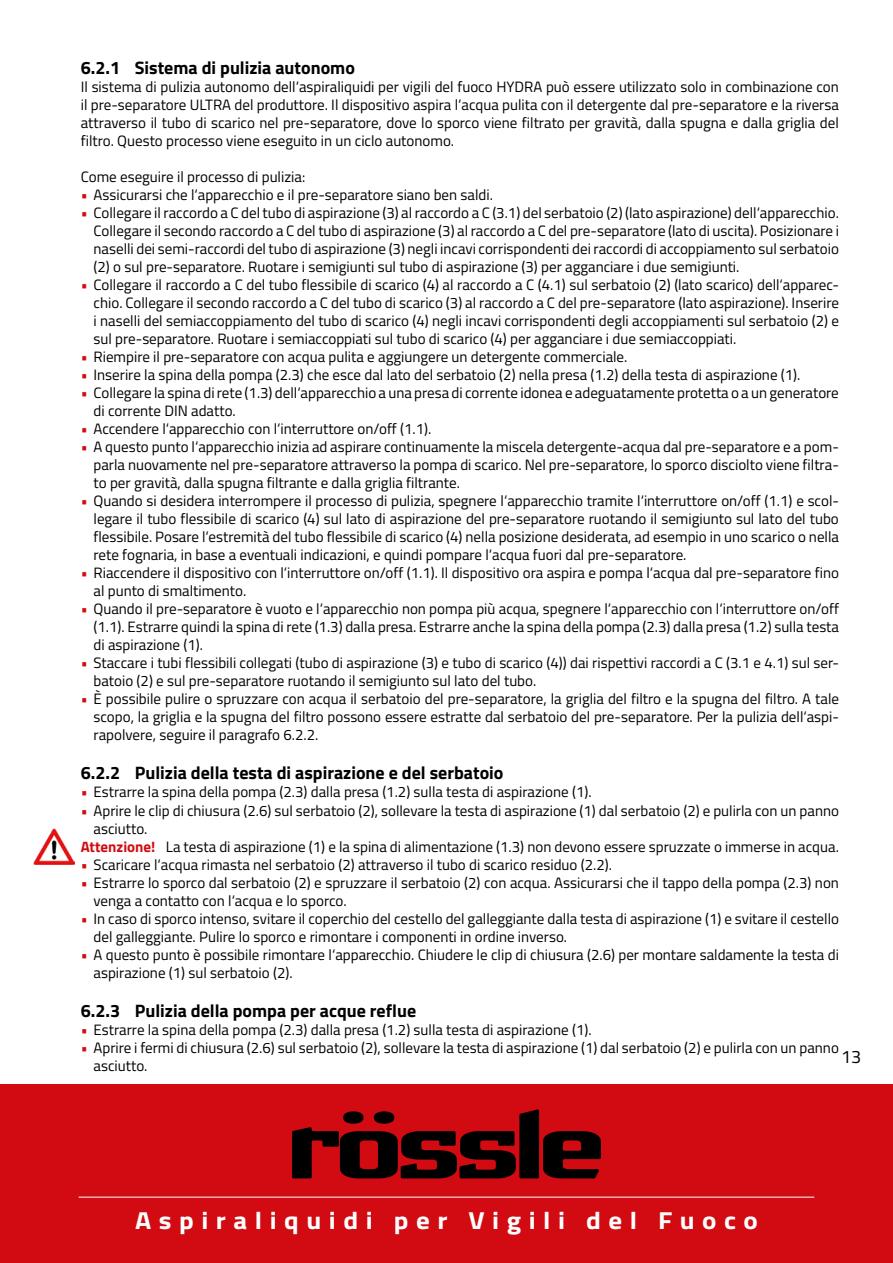
<style>
.page{position:relative;width:893px;height:1263px;background:#fff}
.page>*{position:absolute;margin:0;border:0;box-sizing:border-box;transform-origin:0 0}
.t1{font:700 24.6px "Titillium Web";letter-spacing:.28em;color:#fff;scale:1.1 1}
.t2{font:700 18px "Titillium Web";color:#000}
.t3{font:18px "Titillium Web";color:#000}
.t4{font:15px/18px "Titillium Web";color:#000}
.s1{color:#d20a11}
.s2{font-weight:700;color:#d20a11}
</style>
<div class="page">
<img style="left:34px;top:828px;width:40px;height:36px">
<div style="left:0;top:1084px;width:893px;height:179px;background:#d20a11"></div>
<svg style="left:292px;top:1109px;width:309px;height:69px"></svg>
<hr style="left:79px;top:1197px;width:735px;height:1px;background:#fff">
<p class="t2" style="left:81px;top:54px;width:276px">6.2.1 Sistema di pulizia autonomo</p>
<p class="t4" style="left:81px;top:77px;width:760px;text-align:justify">Il sistema di pulizia autonomo dell‘aspiraliquidi per vigili del fuoco HYDRA può essere utilizzato solo in combinazione con il pre-separatore ULTRA del produttore. Il dispositivo aspira l‘acqua pulita con il detergente dal pre-separatore e la riversa attraverso il tubo di scarico nel pre-separatore, dove lo sporco viene filtrato per gravità, dalla spugna e dalla griglia del filtro. Questo processo viene eseguito in un ciclo autonomo.</p>
<p class="t4" style="left:81px;top:167px;width:226px">Come eseguire il processo di pulizia:</p>
<p class="t4" style="left:81px;top:185px;width:412px"><span class="s1">•</span> Assicurarsi che l‘apparecchio e il pre-separatore siano ben saldi.</p>
<p class="t4" style="left:94px;top:203px;width:747px;text-indent:-13px"><span class="s1">•</span> Collegare il raccordo a C del tubo di aspirazione (3) al raccordo a C (3.1) del serbatoio (2) (lato aspirazione) dell‘apparecchio.<br>Collegare il secondo raccordo a C del tubo di aspirazione (3) al raccordo a C del pre-separatore (lato di uscita). Posizionare i naselli dei semi-raccordi del tubo di aspirazione (3) negli incavi corrispondenti dei raccordi di accoppiamento sul serbatoio (2) o sul pre-separatore. Ruotare i semigiunti sul tubo di aspirazione (3) per agganciare i due semigiunti.</p>
<p class="t4" style="left:94px;top:275px;width:747px;text-align:justify;text-indent:-13px"><span class="s1">•</span> Collegare il raccordo a C del tubo flessibile di scarico (4) al raccordo a C (4.1) sul serbatoio (2) (lato scarico) dell‘apparec&shy;chio. Collegare il secondo raccordo a C del tubo di scarico (3) al raccordo a C del pre-separatore (lato aspirazione). Inserire i naselli del semiaccoppiamento del tubo di scarico (4) negli incavi corrispondenti degli accoppiamenti sul serbatoio (2) e sul pre-separatore. Ruotare i semiaccoppiati sul tubo di scarico (4) per agganciare i due semiaccoppiati.</p>
<p class="t4" style="left:81px;top:347px;width:546px"><span class="s1">•</span> Riempire il pre-separatore con acqua pulita e aggiungere un detergente commerciale.</p>
<p class="t4" style="left:81px;top:365px;width:719px"><span class="s1">•</span> Inserire la spina della pompa (2.3) che esce dal lato del serbatoio (2) nella presa (1.2) della testa di aspirazione (1).</p>
<p class="t4" style="left:94px;top:383px;width:747px;text-indent:-13px"><span class="s1">•</span> Collegare la spina di rete (1.3) dell‘apparecchio a una presa di corrente idonea e adeguatamente protetta o a un generatore di corrente DIN adatto.</p>
<p class="t4" style="left:81px;top:419px;width:350px"><span class="s1">•</span> Accendere l‘apparecchio con l‘interruttore on/off (1.1).</p>
<p class="t4" style="left:94px;top:437px;width:747px;text-align:justify;text-indent:-13px"><span class="s1">•</span> A questo punto l‘apparecchio inizia ad aspirare continuamente la miscela detergente-acqua dal pre-separatore e a pom&shy;parla nuovamente nel pre-separatore attraverso la pompa di scarico. Nel pre-separatore, lo sporco disciolto viene filtra&shy;to per gravità, dalla spugna filtrante e dalla griglia filtrante.</p>
<p class="t4" style="left:94px;top:491px;width:747px;text-align:justify;text-indent:-13px"><span class="s1">•</span> Quando si desidera interrompere il processo di pulizia, spegnere l‘apparecchio tramite l‘interruttore on/off (1.1) e scol&shy;legare il tubo flessibile di scarico (4) sul lato di aspirazione del pre-separatore ruotando il semigiunto sul lato del tubo flessibile. Posare l‘estremità del tubo flessibile di scarico (4) nella posizione desiderata, ad esempio in uno scarico o nella rete fognaria, in base a eventuali indicazioni, e quindi pompare l‘acqua fuori dal pre-separatore.</p>
<p class="t4" style="left:94px;top:563px;width:747px;text-indent:-13px"><span class="s1">•</span> Riaccendere il dispositivo con l‘interruttore on/off (1.1). Il dispositivo ora aspira e pompa l‘acqua dal pre-separatore fino al punto di smaltimento.</p>
<p class="t4" style="left:94px;top:599px;width:747px;text-align:justify;text-indent:-13px"><span class="s1">•</span> Quando il pre-separatore è vuoto e l‘apparecchio non pompa più acqua, spegnere l‘apparecchio con l‘interruttore on/off (1.1). Estrarre quindi la spina di rete (1.3) dalla presa. Estrarre anche la spina della pompa (2.3) dalla presa (1.2) sulla testa di aspirazione (1).</p>
<p class="t4" style="left:94px;top:653px;width:747px;text-indent:-13px"><span class="s1">•</span> Staccare i tubi flessibili collegati (tubo di aspirazione (3) e tubo di scarico (4)) dai rispettivi raccordi a C (3.1 e 4.1) sul ser&shy;batoio (2) e sul pre-separatore ruotando il semigiunto sul lato del tubo.</p>
<p class="t4" style="left:94px;top:689px;width:747px;text-align:justify;text-indent:-13px"><span class="s1">•</span> È possibile pulire o spruzzare con acqua il serbatoio del pre-separatore, la griglia del filtro e la spugna del filtro. A tale scopo, la griglia e la spugna del filtro possono essere estratte dal serbatoio del pre-separatore. Per la pulizia dell‘aspi&shy;rapolvere, seguire il paragrafo 6.2.2.</p>
<p class="t2" style="left:81px;top:759px;width:424px">6.2.2 Pulizia della testa di aspirazione e del serbatoio</p>
<p class="t4" style="left:81px;top:782px;width:510px"><span class="s1">•</span> Estrarre la spina della pompa (2.3) dalla presa (1.2) sulla testa di aspirazione (1).</p>
<p class="t4" style="left:81px;top:800px;width:760px"><span class="s1">•</span> Aprire le clip di chiusura (2.6) sul serbatoio (2), sollevare la testa di aspirazione (1) dal serbatoio (2) e pulirla con un panno</p>
<p class="t4" style="left:94px;top:818px;width:53px">asciutto.</p>
<p class="t4" style="left:81px;top:836px;width:758px"><span class="s2">Attenzione!</span> La testa di aspirazione (1) e la spina di alimentazione (1.3) non devono essere spruzzate o immerse in acqua.</p>
<p class="t4" style="left:81px;top:854px;width:531px"><span class="s1">•</span> Scaricare l‘acqua rimasta nel serbatoio (2) attraverso il tubo di scarico residuo (2.2).</p>
<p class="t4" style="left:94px;top:872px;width:747px;text-indent:-13px"><span class="s1">•</span> Estrarre lo sporco dal serbatoio (2) e spruzzare il serbatoio (2) con acqua. Assicurarsi che il tappo della pompa (2.3) non venga a contatto con l‘acqua e lo sporco.</p>
<p class="t4" style="left:94px;top:908px;width:747px;text-indent:-13px"><span class="s1">•</span> In caso di sporco intenso, svitare il coperchio del cestello del galleggiante dalla testa di aspirazione (1) e svitare il cestello del galleggiante. Pulire lo sporco e rimontare i componenti in ordine inverso.</p>
<p class="t4" style="left:94px;top:944px;width:747px;text-indent:-13px"><span class="s1">•</span> A questo punto è possibile rimontare l‘apparecchio. Chiudere le clip di chiusura (2.6) per montare saldamente la testa di aspirazione (1) sul serbatoio (2).</p>
<p class="t2" style="left:81px;top:996px;width:337px">6.2.3 Pulizia della pompa per acque reflue</p>
<p class="t4" style="left:81px;top:1019px;width:510px"><span class="s1">•</span> Estrarre la spina della pompa (2.3) dalla presa (1.2) sulla testa di aspirazione (1).</p>
<p class="t4" style="left:94px;top:1037px;width:747px;text-indent:-13px"><span class="s1">•</span> Aprire i fermi di chiusura (2.6) sul serbatoio (2), sollevare la testa di aspirazione (1) dal serbatoio (2) e pulirla con un panno asciutto.</p>
<p class="t3" style="left:841px;top:1044px;width:22px">13</p>
<h1 class="t1" style="left:135px;top:1201px;width:568px">Aspiraliquidi per Vigili del Fuoco</h1>
</div>
